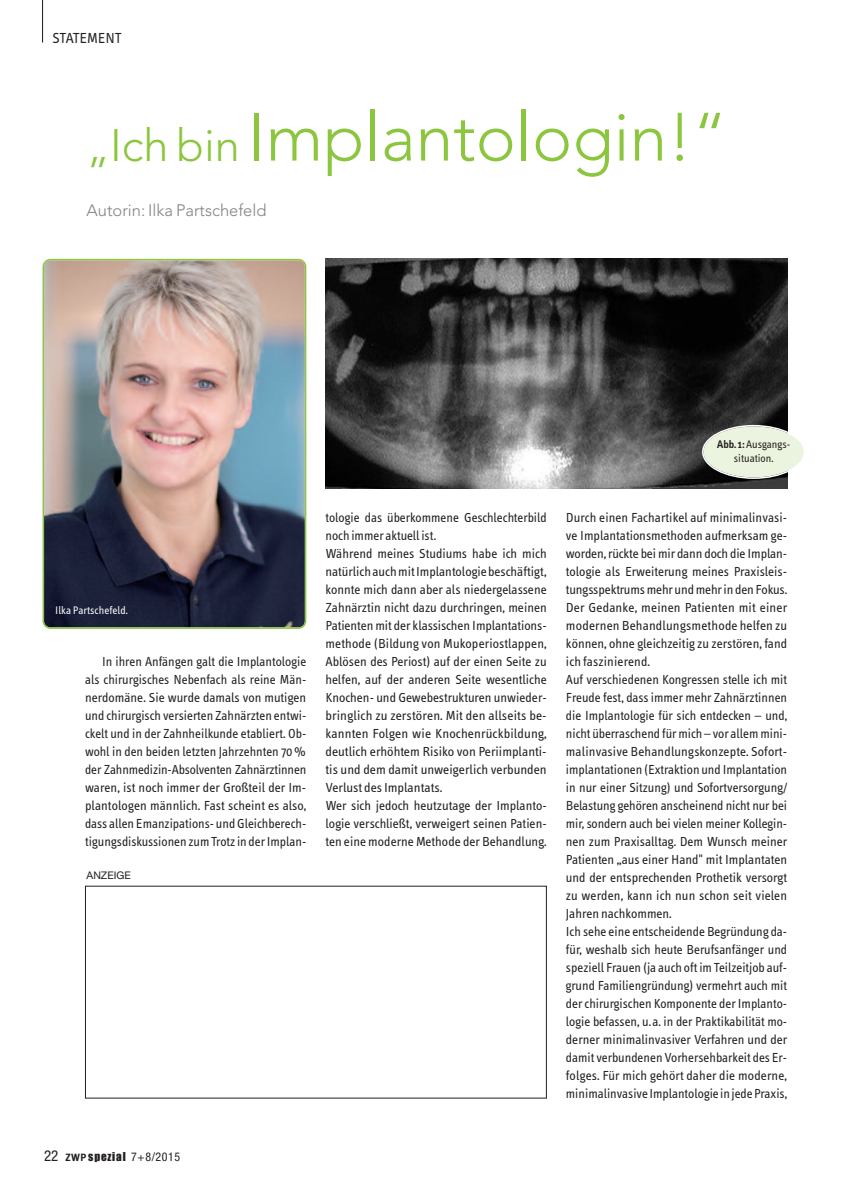
<style>
.page{position:relative;width:851px;height:1191px;background:#fff}
.page>*{position:absolute;margin:0;border:0;box-sizing:border-box;transform-origin:0 0}
.t1{font:300 67.5px "Avenir";color:#8bc63e}
.t2{font:300 16.5px "Avenir";color:#808285}
.t3{font:15px "Info Text";letter-spacing:-.005em;color:#231f20}
.t4{font:13.5px/18px "Info Text";color:#231f20}
.t5{font:condensed 12px "Helvetica Neue";color:#231f20}
.t6{font:11.25px/13.5px "Info Text";color:#231f20;text-align:center}
.t7{font:11.25px "Info Text";color:#fff}
.t8{font:10.5px "Helvetica Neue";color:#231f20}
.s1{font-size:45px}
.s2{font-weight:600}
.s3{font-size:15px}
.s4{font-family:"Meta";font-weight:700;font-stretch:normal;font-size:10.5px}
.s5{font-family:"Impact";font-stretch:normal;font-size:11.25px}
</style>
<div class="page">
<hr style="left:42px;top:0;width:1px;height:43px;background:#231f20">
<img style="left:325px;top:259px;width:462px;height:229px">
<img style="left:43px;top:259px;width:263px;height:370px">
<svg style="left:702px;top:425px;width:102px;height:54px;background:#d0d6c6"></svg>
<p class="t3" style="left:53px;top:32px;width:71px">STATEMENT</p>
<h1 class="t1" style="left:87px;top:109px;width:642px"><span class="s1">„Ich bin</span> Implantologin!“</h1>
<p class="t2" style="left:87px;top:204px;width:181px">Autorin: Ilka Partschefeld</p>
<p class="t6" style="left:717px;top:438px;width:75px"><span class="s2">Abb.1:</span> Ausgangs&shy;situation.</p>
<p class="t7" style="left:55px;top:606px;width:74px">Ilka Partschefeld.</p>
<p class="t4" style="left:85px;top:654px;width:223px;text-align:justify;text-indent:17px">In ihren Anfängen galt die Implantologie als chirurgisches Nebenfach als reine Män&shy;nerdomäne. Sie wurde damals von mutigen und chirurgisch versierten Zahnärzten entwi&shy;ckelt und in der Zahnheilkunde etabliert. Ob&shy;wohl in den beiden letzten Jahrzehnten 70% der Zahnmedizin-Absolventen Zahnärztinnen waren, ist noch immer der Großteil der Im&shy;plantologen männlich. Fast scheint es also, dass allen Emanzipations- undGleichberech&shy;tigungsdiskussionen zumTrotzin derImplan-</p>
<p class="t8" style="left:87px;top:871px;width:46px">ANZEIGE</p>
<p class="t5" style="left:44px;top:1152px;width:138px"><span class="s3">22</span> <span class="s4">ZWP</span> <span class="s5">spezial</span> 7+8/2015</p>
<p class="t4" style="left:325px;top:510px;width:223px">tologie das überkommene Geschlechterbild noch immer aktuell ist.<br>Während meines Studiums habe ich mich natürlichauchmitImplantologiebeschäftigt, konnte mich dann aber als niedergelassene Zahnärztin nicht dazu durchringen, meinen Patienten mit der klassischen Implantations&shy;methode (Bildung von Mukoperiostlappen, Ablösen des Periost) auf der einen Seite zu helfen, auf der anderen Seite wesentliche Knochen- und Gewebestrukturen unwieder&shy;bringlich zu zerstören. Mit den allseits be&shy;kannten Folgen wie Knochenrückbildung, deutlich erhöhtem Risiko von Periimplanti&shy;tis und dem damit unweigerlich verbunden Verlust desImplantats.<br>Wer sich jedoch heutzutage der Implanto&shy;logie verschließt, verweigert seinen Patien&shy;ten eine moderne Methode der Behandlung.</p>
<p class="t4" style="left:566px;top:510px;width:223px">Durch einen Fachartikel auf minimalinvasi&shy;ve Implantationsmethoden aufmerksam ge&shy;worden, rückte bei mir dann doch die Implan&shy;tologie als Erweiterung meines Praxisleis&shy;tungsspektrumsmehrundmehrindenFokus.<br>Der Gedanke, meinen Patienten mit einer modernen Behandlungsmethode helfen zu können, ohne gleichzeitig zu zerstören, fand ich faszinierend.<br>Auf verschiedenen Kongressen stelle ich mit Freude fest, dass immer mehr Zahnärztinnen die Implantologie für sich entdecken – und, nicht überraschend für mich – vor allem mini&shy;malinvasive Behandlungskonzepte. Sofort&shy;implantationen (Extraktion und Implantation in nur einer Sitzung) und Sofortversorgung/ Belastung gehören anscheinend nicht nur bei mir, sondern auch bei vielen meiner Kollegin&shy;nen zum Praxisalltag. Dem Wunsch meiner Patienten „aus einer Hand" mit Implantaten und der entsprechenden Prothetik versorgt zu werden, kann ich nun schon seit vielen Jahren nachkommen.<br>Ich sehe eine entscheidende Begründung da&shy;für, weshalb sich heute Berufsanfänger und speziell Frauen (ja auch oft im Teilzeitjob auf&shy;grund Familiengründung) vermehrt auch mit der chirurgischen Komponente der Implanto&shy;logie befassen, u.a. in der Praktikabilität mo&shy;derner minimalinvasiver Verfahren und der damit verbundenen Vorhersehbarkeit des Er&shy;folges. Für mich gehört daher die moderne, minimalinvasiveImplantologieinjedePraxis,</p>
</div>
